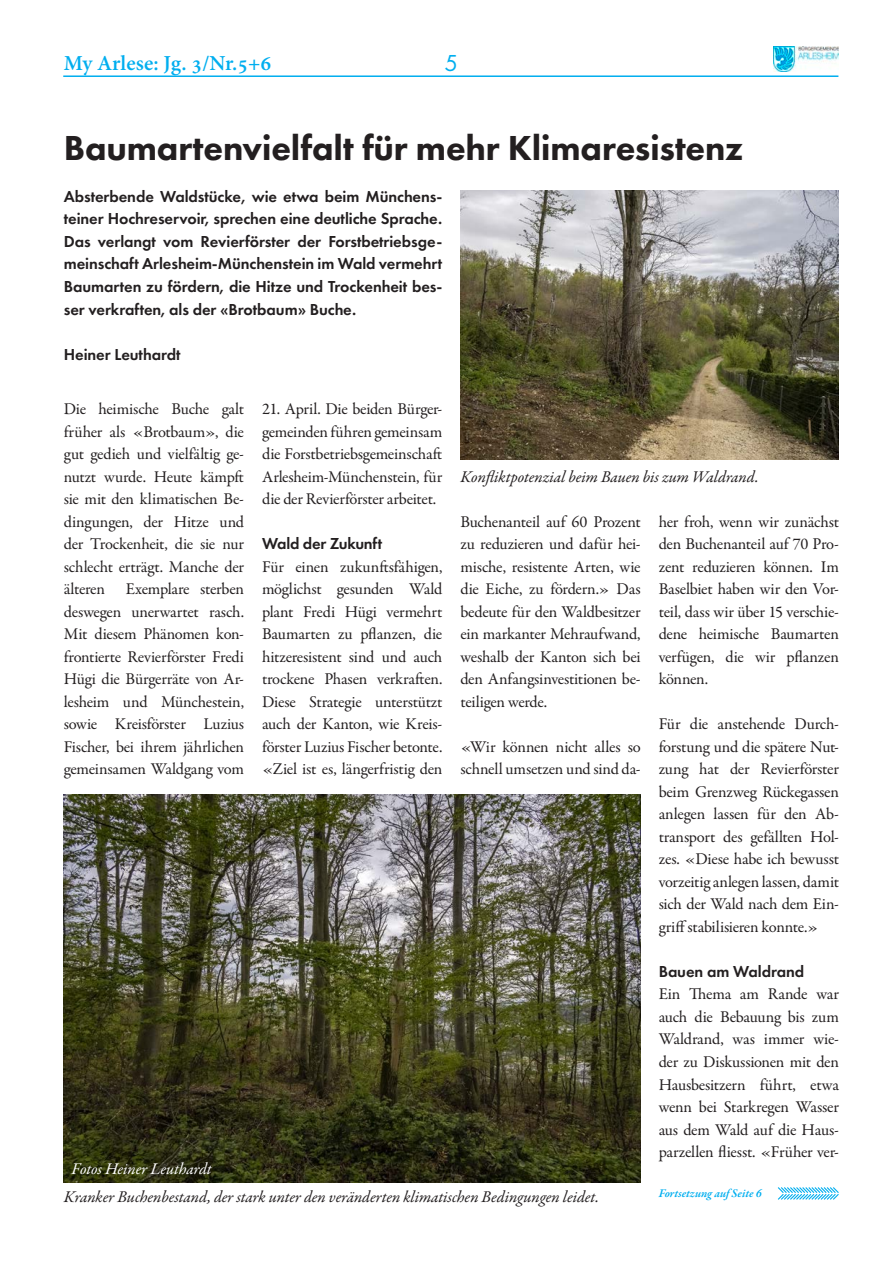
<style>
.page{position:relative;width:893px;height:1263px;background:#fff}
.page>*{position:absolute;margin:0;border:0;box-sizing:border-box;transform-origin:0 0}
.t1{font:800 36px "Futura PT";letter-spacing:-.005em;color:#231f20}
.t2{font:24px "Futura PT";color:#00aeef}
.t3{font:700 21px "Adobe Hebrew";color:#00aeef}
.t4{font:16.5px/22.5px "Garamond Premr Pro";letter-spacing:-.02em;color:#231f20;text-align:justify}
.t5{font:600 16.5px/22.5px "Futura PT";letter-spacing:-.005em;color:#231f20;text-align:justify}
.t6{font:italic 16.5px "Garamond Premr Pro";letter-spacing:-.005em;color:#231f20}
.t7{font:italic 16.5px "Garamond Premr Pro";letter-spacing:-.01em;color:#fff}
.t8{font:italic 600 12px "Garamond Premr Pro";letter-spacing:-.005em;color:#00aeef}
</style>
<div class="page">
<hr style="left:63px;top:75px;width:775px;height:2px;background:#00aeef">
<img style="left:773px;top:47px;width:66px;height:24px">
<img style="left:64px;top:795px;width:577px;height:387px">
<img style="left:460px;top:190px;width:379px;height:269px">
<svg style="left:777px;top:1187px;width:62px;height:13px"></svg>
<p class="t3" style="left:64px;top:50px;width:209px">My Arlese: Jg. 3/Nr.5+6</p>
<h2 class="t2" style="left:445px;top:49px;width:15px">5</h2>
<p class="t1" style="left:64px;top:126px;width:681px">Baumartenvielfalt für mehr Klimaresistenz</p>
<p class="t5" style="left:64px;top:185px;width:380px">Absterbende Waldstücke, wie etwa beim Münchens&shy;teiner Hochreservoir, sprechen eine deutliche Sprache.<br>Das verlangt vom Revierförster der Forstbetriebsge&shy;meinschaft Arlesheim-Münchenstein im Wald vermehrt Baumarten zu fördern, die Hitze und Trockenheit bes&shy;ser verkraften, als der «Brotbaum» Buche.</p>
<p class="t5" style="left:64px;top:343px;width:118px">Heiner Leuthardt</p>
<p class="t4" style="left:64px;top:398px;width:182px">Die heimische Buche galt früher als «Brotbaum», die gut gedieh und vielfältig ge&shy;nutzt wurde. Heute kämpft sie mit den klimatischen Be&shy;dingungen, der Hitze und der Trockenheit, die sie nur schlecht erträgt. Manche der älteren</p>
<p class="t4" style="left:64px;top:578px;width:182px;text-indent:62px">Exemplare sterben deswegen unerwartet rasch.<br>Mit diesem Phänomen kon&shy;frontierte Revierförster Fredi Hügi die Bürgerräte von Ar&shy;lesheim und Münchestein, sowie Kreisförster Luzius Fischer, bei ihrem jährlichen gemeinsamen Waldgang vom</p>
<p class="t7" style="left:72px;top:1158px;width:142px">Fotos Heiner Leuthardt</p>
<p class="t4" style="left:262px;top:398px;width:182px">21. April. Die beiden Bürger&shy;gemeinden führen gemeinsam die Forstbetriebsgemeinschaft Arlesheim-Münchenstein, für die der Revierförster arbeitet.</p>
<p class="t5" style="left:262px;top:532px;width:122px">Wald der Zukunft</p>
<p class="t4" style="left:262px;top:556px;width:182px">Für einen zukunftsfähigen, möglichst gesunden Wald plant Fredi Hügi vermehrt Baumarten zu pflanzen, die hitzeresistent sind und auch trockene Phasen verkraften.<br>Diese Strategie unterstützt auch der Kanton, wie Kreis&shy;förster Luzius Fischer betonte. «Ziel ist es, längerfristig den</p>
<p class="t6" style="left:460px;top:466px;width:300px">Konfliktpotenzial beim Bauen bis zum Waldrand.</p>
<p class="t4" style="left:460px;top:511px;width:182px">Buchenanteil auf 60 Prozent zu reduzieren und dafür hei&shy;mische, resistente Arten, wie die Eiche, zu fördern.» Das bedeute für den Waldbesitzer ein markanter Mehraufwand, weshalb der Kanton sich bei den Anfangsinvestitionen be&shy;teiligen werde.</p>
<p class="t4" style="left:460px;top:736px;width:182px">«Wir können nicht alles so schnell umsetzen und sind da-</p>
<p class="t4" style="left:659px;top:511px;width:182px">her froh, wenn wir zunächst den Buchenanteil auf 70 Pro&shy;zent reduzieren können. Im Baselbiet haben wir den Vor&shy;teil, dass wir über 15 verschie&shy;dene heimische Baumarten verfügen, die wir pflanzen können.</p>
<p class="t4" style="left:659px;top:713px;width:182px">Für die anstehende Durch&shy;forstung und die spätere Nut&shy;zung hat der Revierförster beim Grenzweg Rückegassen anlegen lassen für den Ab&shy;transport des gefällten Hol&shy;zes. «Diese habe ich bewusst vorzeitig anlegen lassen, damit sich der Wald nach dem Ein&shy;griff stabilisieren konnte.»</p>
<p class="t5" style="left:659px;top:960px;width:147px">Bauen am Waldrand</p>
<p class="t4" style="left:659px;top:983px;width:182px">Ein Thema am Rande war auch die Bebauung bis zum Waldrand, was immer wie&shy;der zu Diskussionen mit den Hausbesitzern führt, etwa wenn bei Starkregen Wasser aus dem Wald auf die Haus&shy;parzellen fliesst. «Früher ver-</p>
<p class="t6" style="left:64px;top:1186px;width:537px">Kranker Buchenbestand, der stark unter den veränderten klimatischen Bedingungen leidet.</p>
<p class="t8" style="left:659px;top:1185px;width:105px">Fortsetzung auf Seite 6</p>
</div>
